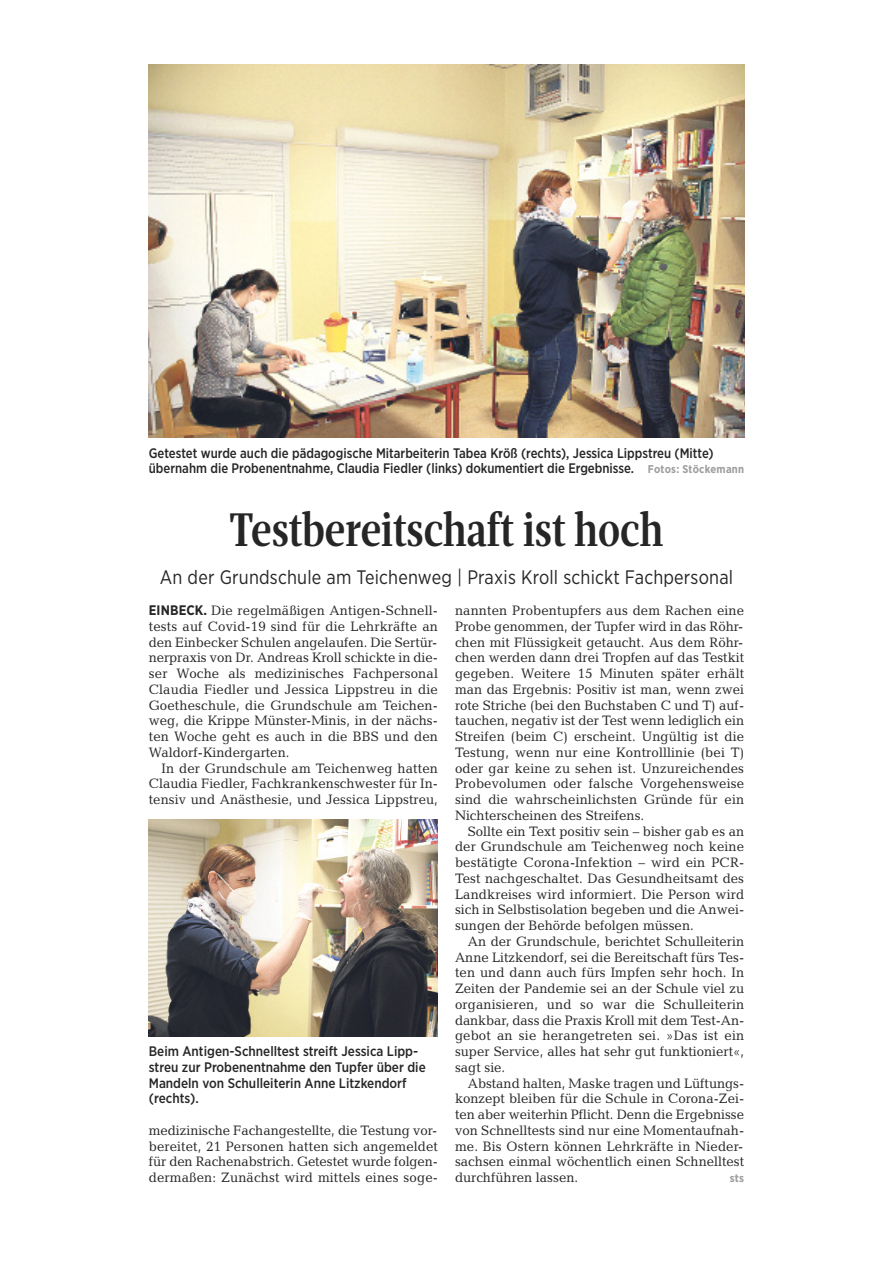
<style>
.page{position:relative;width:893px;height:1263px;background:#fff}
.page>*{position:absolute;margin:0;border:0;box-sizing:border-box;transform-origin:0 0}
.t1{font:500 48px "Mafra Condensed Deck";color:#272627}
.t2{font:19.5px "Gotham Narrow";letter-spacing:.01em;color:#272627;scale:.95 1}
.t3{font:13.8px/15.8px "Candida Std";color:#272627;text-align:justify;scale:.96 1}
.t4{font:500 13.8px/15.8px "Gotham Narrow";color:#272627;scale:.95 1}
.t5{font:500 13.8px/15.8px "Gotham Narrow";color:#272627}
.t6{font:700 11.25px "Gotham Narrow";color:#9e9d9e}
.s1{font-weight:700;font-size:11.25px;color:#9e9d9e}
.s2{font-family:"Gotham Narrow";font-weight:700}
</style>
<div class="page">
<img style="left:149px;top:64px;width:595px;height:374px">
<img style="left:149px;top:820px;width:289px;height:216px">
<p class="t4" style="left:149px;top:446px;width:628px">Getestet wurde auch die pädagogische Mitarbeiterin Tabea Kröß (rechts), Jessica Lippstreu (Mitte) übernahm die Probenentnahme, Claudia Fiedler (links) dokumentiert die Ergebnisse. <span class="s1">Fotos: Stöckemann</span></p>
<h1 class="t1" style="left:230px;top:513px;width:435px">Testbereitschaft ist hoch</h1>
<h2 class="t2" style="left:160px;top:570px;width:605px">An der Grundschule am Teichenweg | Praxis Kroll schickt Fachpersonal</h2>
<p class="t3" style="left:149px;top:604px;width:303px"><span class="s2">EINBECK.</span> Die regelmäßigen Antigen-Schnell&shy;tests auf Covid-19 sind für die Lehrkräfte an den Einbecker Schulen angelaufen. Die Sertür&shy;nerpraxis von Dr. Andreas Kroll schickte in die&shy;ser Woche als medizinisches Fachpersonal Claudia Fiedler und Jessica Lippstreu in die Goetheschule, die Grundschule am Teichen&shy;weg, die Krippe Münster-Minis, in der nächs&shy;ten Woche geht es auch in die BBS und den Waldorf-Kindergarten.</p>
<p class="t3" style="left:149px;top:761px;width:303px;text-indent:13px">In der Grundschule am Teichenweg hatten Claudia Fiedler, Fachkrankenschwester für In&shy;tensiv und Anästhesie, und Jessica Lippstreu,</p>
<p class="t3" style="left:455px;top:604px;width:303px">nannten Probentupfers aus dem Rachen eine Probe genommen, der Tupfer wird in das Röhr&shy;chen mit Flüssigkeit getaucht. Aus dem Röhr&shy;chen werden dann drei Tropfen auf das Testkit gegeben. Weitere 15 Minuten später erhält man das Ergebnis: Positiv ist man, wenn zwei rote Striche (bei den Buchstaben C und T) auf&shy;tauchen, negativ ist der Test wenn lediglich ein Streifen (beim C) erscheint. Ungültig ist die Testung, wenn nur eine Kontrolllinie (bei T) oder gar keine zu sehen ist. Unzureichendes Probevolumen oder falsche Vorgehensweise sind die wahrscheinlichsten Gründe für ein Nichterscheinen des Streifens.</p>
<p class="t3" style="left:455px;top:824px;width:303px;text-indent:13px">Sollte ein Text positiv sein – bisher gab es an der Grundschule am Teichenweg noch keine bestätigte Corona-Infektion – wird ein PCR-Test nachgeschaltet. Das Gesundheitsamt des Landkreises wird informiert. Die Person wird sich in Selbstisolation begeben und die Anwei&shy;sungen der Behörde befolgen müssen.</p>
<p class="t3" style="left:455px;top:935px;width:303px;text-indent:13px">An der Grundschule, berichtet Schulleiterin Anne Litzkendorf, sei die Bereitschaft fürs Tes&shy;ten und dann auch fürs Impfen sehr hoch. In Zeiten der Pandemie sei an der Schule viel zu organisieren, und so war die Schulleiterin dankbar, dass die Praxis Kroll mit dem Test-An&shy;gebot an sie herangetreten sei. »Das ist ein super Service, alles hat sehr gut funktioniert«, sagt sie.</p>
<p class="t3" style="left:455px;top:1076px;width:303px;text-indent:13px">Abstand halten, Maske tragen und Lüftungs&shy;konzept bleiben für die Schule in Corona-Zei&shy;ten aber weiterhin Pflicht. Denn die Ergebnisse von Schnelltests sind nur eine Momentaufnah&shy;me. Bis Ostern können Lehrkräfte in Nieder&shy;sachsen einmal wöchentlich einen Schnelltest durchführen lassen.</p>
<p class="t5" style="left:149px;top:1044px;width:278px">Beim Antigen-Schnelltest streift Jessica Lipp&shy;streu zur Probenentnahme den Tupfer über die Mandeln von Schulleiterin Anne Litzkendorf (rechts).</p>
<p class="t3" style="left:149px;top:1124px;width:303px">medizinische Fachangestellte, die Testung vor&shy;bereitet, 21 Personen hatten sich angemeldet für den Rachenabstrich. Getestet wurde folgen&shy;dermaßen: Zunächst wird mittels eines soge-</p>
<p class="t6" style="left:730px;top:1174px;width:16px">sts</p>
</div>
